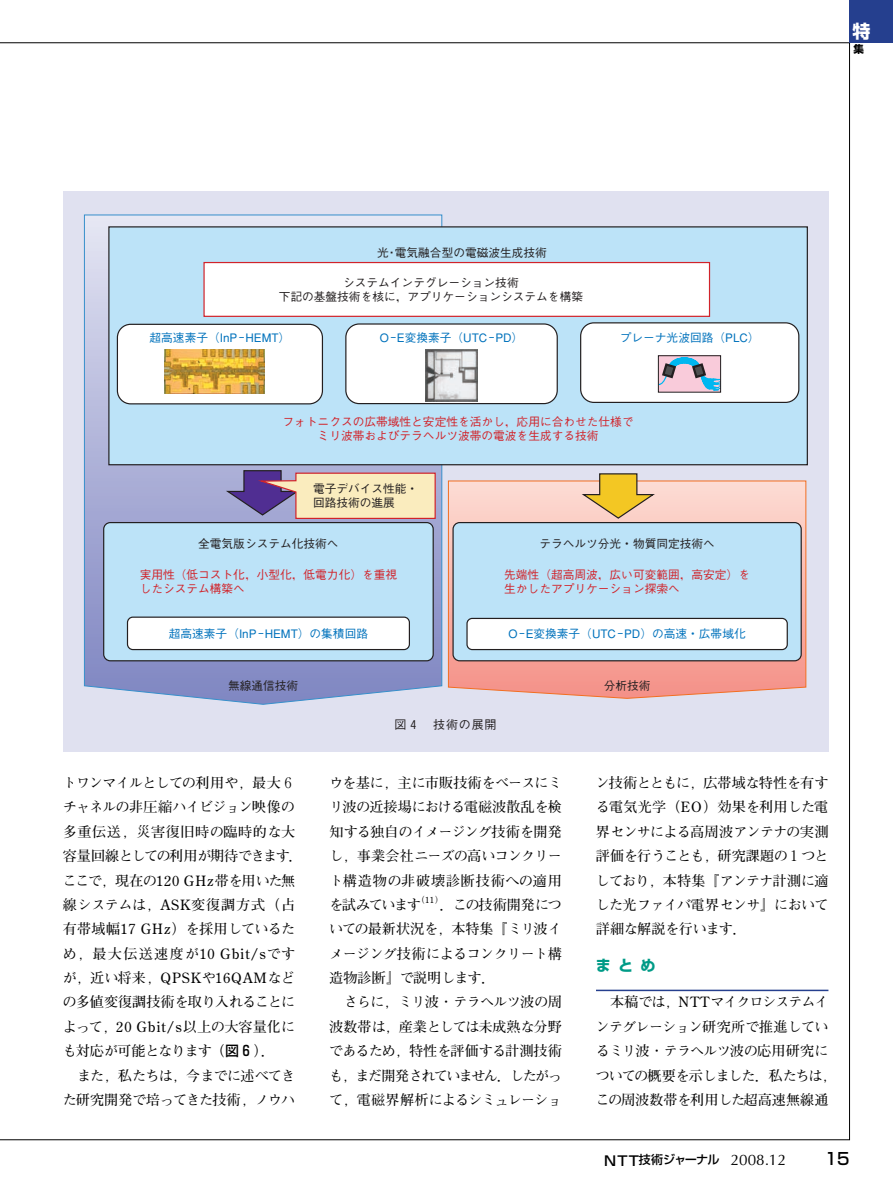
<style>
.page{position:relative;width:893px;height:1190px;background:#fff}
.page>*{position:absolute;margin:0;border:0;box-sizing:border-box;transform-origin:0 0}
.t1{font:700 18px "Shin Go";color:#fff}
.t2{font:500 16.5px "Shin Go";color:#000}
.t3{font:700 15px "Shin Go";color:#009b87}
.t4{font:700 14.1px/24.3px "Futo Min A101";letter-spacing:-.04em;color:#000;text-align:justify}
.t5{font:700 14.1px/24.3px "Futo Min A101";color:#000}
.t6{font:700 14.1px/24.3px "Futo Min A101";letter-spacing:-.06em;color:#000;text-align:center}
.t7{font:700 14.1px/24.3px "Futo Min A101";letter-spacing:-.065em;color:#000;text-align:right}
.t8{font:500 12px "Shin Go";letter-spacing:-.075em;color:#000}
.t9{font:500 12px "Gothic BBB";letter-spacing:.07em;color:#231f20}
.t10{font:500 11.7px/14px "Gothic BBB";color:#d1232a}
.t11{font:500 11.7px/14px "Gothic BBB";color:#231f20}
.t12{font:500 11.7px "Gothic BBB";color:#0072bc}
.t13{font:700 10.5px "Shin Go";color:#000}
.t14{font:700 8.55px "Futo Min A101";color:#000}
.s1{font-family:"Shin Go";font-weight:500}
.s2{font-size:13.5px}
.s3{font-family:"Optima";font-weight:400;font-size:15.3px}
</style>
<div class="page">
<div style="left:849px;top:0;width:43px;height:43px;background:#253f8e"></div>
<hr style="left:596px;top:989px;width:232px;height:2px;background:#253f8e">
<div style="left:63px;top:191px;width:765px;height:561px;background:#e0e1f0"></div>
<svg style="left:448px;top:480px;width:358px;height:219px;background:#f5b7ad"></svg>
<svg style="left:84px;top:214px;width:358px;height:490px"></svg>
<div style="left:103px;top:522px;width:331px;height:139px;background:#bce3f8;border:1px solid #231f20;border-radius:7px"></div>
<div style="left:127px;top:616px;width:283px;height:34px;background:#fff;border:1px solid #231f20;border-radius:5px"></div>
<svg style="left:226px;top:469px;width:210px;height:50px;background:#ccb7b2"></svg>
<svg style="left:582px;top:473px;width:75px;height:46px;background:#e6c279"></svg>
<div style="left:452px;top:522px;width:349px;height:139px;background:#bce3f8;border:1px solid #231f20;border-radius:7px"></div>
<div style="left:466px;top:618px;width:321px;height:32px;background:#fff;border:1px solid #231f20;border-radius:5px"></div>
<div style="left:108px;top:226px;width:699px;height:239px;background:#bce3f8;border:1px solid #231f20"></div>
<div style="left:345px;top:323px;width:213px;height:81px;background:#fff;border:1px solid #231f20;border-radius:13px"></div>
<div style="left:580px;top:322px;width:219px;height:81px;background:#fff;border:1px solid #231f20;border-radius:13px"></div>
<svg style="left:657px;top:356px;width:65px;height:35px;background:#afb0c4"></svg>
<div style="left:658px;top:355px;width:62px;height:37px;border:1px solid #231f20"></div>
<div style="left:117px;top:324px;width:206px;height:80px;background:#fff;border:1px solid #231f20;border-radius:13px"></div>
<div style="left:203px;top:262px;width:507px;height:55px;background:#fff;border:1px solid #d1232a"></div>
<img style="left:425px;top:349px;width:53px;height:52px">
<img style="left:164px;top:349px;width:101px;height:44px">
<p class="t1" style="left:852px;top:25px;width:19px">特</p>
<p class="t13" style="left:853px;top:45px;width:12px">集</p>
<p class="t11" style="left:377px;top:247px;width:171px">光･電気融合型の電磁波生成技術</p>
<p class="t11" style="left:279px;top:277px;width:306px;text-align:center">システムインテグレーション技術<br>下記の基盤技術を核に，アプリケーションシステムを構築</p>
<p class="t12" style="left:149px;top:333px;width:142px">超高速素子（InP－HEMT）</p>
<p class="t12" style="left:380px;top:333px;width:145px">O －E変換素子（UTC－PD）</p>
<p class="t12" style="left:619px;top:333px;width:141px">プレーナ光波回路（PLC）</p>
<p class="t10" style="left:282px;top:416px;width:352px;text-align:center">フォトニクスの広帯域性と安定性を活かし，応用に合わせた仕様でミリ波帯およびテラヘルツ波帯の電波を生成する技術</p>
<p class="t11" style="left:313px;top:483px;width:107px">電子デバイス性能・回路技術の進展</p>
<p class="t11" style="left:198px;top:538px;width:142px">全電気版システム化技術へ</p>
<p class="t10" style="left:140px;top:569px;width:259px">実用性（低コスト化，小型化，低電力化）を重視したシステム構築へ</p>
<p class="t12" style="left:169px;top:629px;width:201px">超高速素子（InP －HEMT）の集積回路</p>
<p class="t11" style="left:539px;top:538px;width:177px">テラヘルツ分光・物質同定技術へ</p>
<p class="t10" style="left:504px;top:569px;width:247px">先端性（超高周波，広い可変範囲，高安定）を生かしたアプリケーション探索へ</p>
<p class="t12" style="left:508px;top:629px;width:239px">O －E変換素子（UTC－PD）の高速・広帯域化</p>
<p class="t11" style="left:228px;top:680px;width:72px">無線通信技術</p>
<p class="t9" style="left:394px;top:720px;width:103px">図４　技術の展開</p>
<p class="t11" style="left:603px;top:680px;width:48px">分析技術</p>
<p class="t5" style="left:63px;top:772px;width:241px">トワンマイルとしての利用や，最大６チャネルの非圧縮ハイビジョン映像の多重伝送，災害復旧時の臨時的な大容量回線としての利用が期待できます．ここで，現在の120 GHz帯を用いた無線システムは，ASK変復調方式（占有帯域幅17 GHz）を採用しているため，最大伝送速度が10 Gbit/sですが，近い将来，QPSKや16QAMなどの多値変復調技術を取り入れることによって，20 Gbit/s以上の大容量化にも対応が可能となります（<span class="s1">図６</span>）．</p>
<p class="t7" style="left:63px;top:1065px;width:234px">また，私たちは，今までに述べてきた研究開発で培ってきた技術，ノウハ</p>
<p class="t4" style="left:329px;top:772px;width:234px">ウを基に，主に市販技術をベースにミリ波の近接場における電磁波散乱を検知する独自のイメージング技術を開発し，事業会社ニーズの高いコンクリート構造物の非破壊診断技術への適用を試みています</p>
<p class="t14" style="left:416px;top:896px;width:28px">（11）</p>
<p class="t4" style="left:329px;top:894px;width:234px;text-indent:110px">．この技術開発についての最新状況を，本特集『ミリ波イメージング技術によるコンクリート構造物診断』で説明します．</p>
<p class="t4" style="left:329px;top:992px;width:234px;text-indent:14px">さらに，ミリ波・テラヘルツ波の周波数帯は，産業としては未成熟な分野であるため，特性を評価する計測技術も，まだ開発されていません．したがって，電磁界解析によるシミュレーショ</p>
<p class="t4" style="left:596px;top:772px;width:234px">ン技術とともに，広帯域な特性を有する電気光学（EO）効果を利用した電界センサによる高周波アンテナの実測評価を行うことも，研究課題の１つとしており，本特集『アンテナ計測に適した光ファイバ電界センサ』において詳細な解説を行います．</p>
<p class="t3" style="left:596px;top:959px;width:61px">まとめ</p>
<p class="t6" style="left:596px;top:992px;width:241px">本稿では，NTTマイクロシステムイ<br>ンテグレーション研究所で推進しているミリ波・テラヘルツ波の応用研究についての概要を示しました．私たちは，この周波数帯を利用した超高速無線通</p>
<p class="t8" style="left:604px;top:1155px;width:183px"><span class="s2">NTT</span>技術ジャーナル <span class="s3">2008.12</span></p>
<p class="t2" style="left:824px;top:1153px;width:27px">15</p>
</div>
